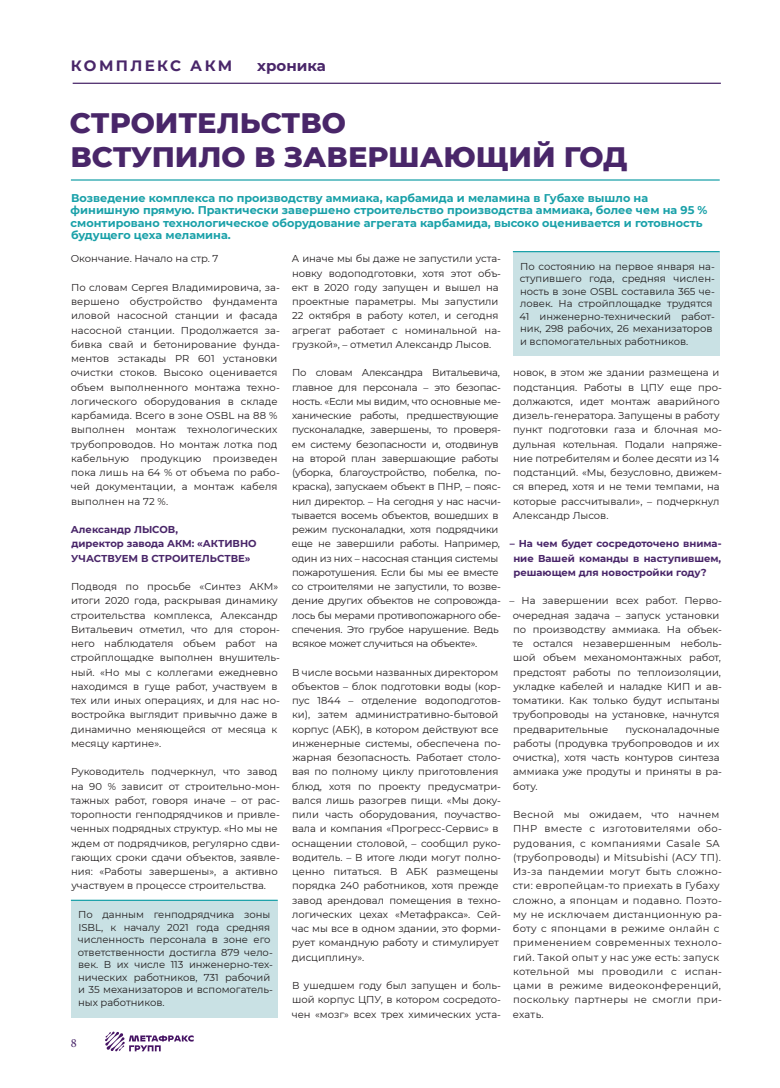
<style>
.page{position:relative;width:780px;height:1088px;background:#fff}
.page>*{position:absolute;margin:0;border:0;box-sizing:border-box;transform-origin:0 0}
.t1{font:800 28.75px "Montserrat";letter-spacing:-.005em;color:#492669}
.t2{font:700 15px "Montserrat";letter-spacing:.155em;color:#492669}
.t3{font:700 15px "Montserrat";letter-spacing:.135em;color:#492669}
.t4{font:12.5px "Minion Pro";color:#492669}
.t5{font:700 11.25px/12.5px "Montserrat";color:#1aa1a9}
.t6{font:10px/14.2px "Montserrat";color:#231f20}
.t7{font:10px/14.2px "Montserrat";letter-spacing:-.02em;color:#231f20}
.t8{font:10px/14.2px "Montserrat";letter-spacing:.03em;color:#231f20}
.t9{font:700 10px/14.2px "Montserrat";color:#492669}
</style>
<div class="page">
<svg style="left:105px;top:1031px;width:89px;height:20px"></svg>
<hr style="left:73px;top:83px;width:647px;height:1px;background:#492669">
<hr style="left:71px;top:179px;width:648px;height:2px;background:#1aa1a9">
<div style="left:513px;top:252px;width:206px;height:104px;background:#c9e1e4"></div>
<hr style="left:513px;top:251px;width:206px;height:1px;background:#1aa1a9">
<div style="left:71px;top:900px;width:207px;height:117px;background:#c9e1e4"></div>
<hr style="left:71px;top:900px;width:207px;height:1px;background:#1aa1a9">
<h2 class="t2" style="left:71px;top:55px;width:163px">КОМПЛЕКС АКМ</h2>
<h2 class="t3" style="left:257px;top:55px;width:70px">хроника</h2>
<h1 class="t1" style="left:70px;top:102px;width:43px">СТРОИТЕЛЬ</h1>
<h1 class="t1" style="left:261px;top:102px;width:43px">СТВО</h1>
<h1 class="t1" style="left:70px;top:136px;width:105px">ВСТУПИЛО</h1>
<h1 class="t1" style="left:254px;top:136px;width:72px">В ЗАВЕР</h1>
<h1 class="t1" style="left:388px;top:136px;width:216px">ШАЮЩИЙ ГОД</h1>
<p class="t5" style="left:71px;top:191px;width:638px">Возведение комплекса по производству аммиака, карбамида и меламина в Губахе вышло на финишную прямую. Практически завершено строительство производства аммиака, более чем на 95 % смонтировано технологическое оборудование агрегата карбамида, высоко оценивается и готовность будущего цеха меламина.</p>
<p class="t6" style="left:71px;top:251px;width:149px">Окончание. Начало на стр. 7</p>
<p class="t6" style="left:71px;top:280px;width:211px">По словам Сергея Владимировича, за&shy;вершено обустройство фундамента иловой насосной станции и фасада насосной станции. Продолжается за&shy;бивка свай и бетонирование фунда&shy;ментов эстакады PR 601 установки очистки стоков. Высоко оценивается объем выполненного монтажа техно&shy;логического оборудования в складе карбамида. Всего в зоне OSBL на 88 % выполнен монтаж технологических трубопроводов. Но монтаж лотка под кабельную продукцию произведен пока лишь на 64 % от объема по рабо&shy;чей документации, а монтаж кабеля выполнен на 72 %.</p>
<p class="t9" style="left:71px;top:522px;width:187px">Александр ЛЫСОВ,<br>директор завода АКМ: «АКТИ ВН О<br>УЧАСТВУЕМ В СТРОИТЕЛЬСТВЕ»</p>
<p class="t6" style="left:71px;top:579px;width:211px">Подводя по просьбе «Синтез АКМ» итоги 2020 года, раскрывая динамику строительства комплекса, Александр Витальевич отметил, что для сторон&shy;него наблюдателя объем работ на стройплощадке выполнен внушитель&shy;ный. «Но мы с коллегами ежедневно находимся в гуще работ, участвуем в тех или иных операциях, и для нас но&shy;востройка выглядит привычно даже в динамично меняющейся от месяца к месяцу картине».</p>
<p class="t6" style="left:71px;top:764px;width:211px">Руководитель подчеркнул, что завод на 90 % зависит от строительно-мон&shy;тажных работ, говоря иначе – от рас&shy;торопности генподрядчиков и привле&shy;ченных подрядных структур. «Но мы не ждем от подрядчиков, регулярно сдви&shy;гающих сроки сдачи объектов, заявле&shy;ния: «Работы завершены», а активно участвуем в процессе строительства.</p>
<p class="t6" style="left:292px;top:251px;width:211px">А иначе мы бы даже не запустили уста&shy;новку водоподготовки, хотя этот объ&shy;ект в 2020 году запущен и вышел на проектные параметры. Мы запустили 22 октября в работу котел, и сегодня агрегат работает с номинальной на&shy;грузкой», – отметил Александр Лысов.</p>
<p class="t7" style="left:292px;top:365px;width:211px">По словам Александра Витальевича, главное для персонала – это безопас&shy;ность. «Если мы видим, что основные ме&shy;ханические работы, предшествующие пусконаладке, завершены, то проверя&shy;ем систему безопасности и, отодвинув на второй план завершающие работы (уборка, благоустройство, побелка, по&shy;краска), запускаем объект в ПНР, – пояс&shy;нил директор. – На сегодня у нас насчи&shy;тывается восемь объектов, вошедших в режим пусконаладки, хотя подрядчики еще не завершили работы. Например, один из них – насосная станция системы пожаротушения. Если бы мы ее вместе со строителями не запустили, то возве&shy;дение других объектов не сопровожда&shy;лось бы мерами противопожарного обе&shy;спечения. Это грубое нарушение. Ведь всякое может случиться на объекте».</p>
<p class="t6" style="left:292px;top:664px;width:211px">В числе восьми названных директором объектов – блок подготовки воды (кор&shy;пус 1844 – отделение водоподготов&shy;ки), затем административно-бытовой корпус (АБК), в котором действуют все инженерные системы, обеспечена по&shy;жарная безопасность. Работает столо&shy;вая по полному циклу приготовления блюд, хотя по проекту предусматри&shy;вался лишь разогрев пищи. «Мы доку&shy;пили часть оборудования, поучаство&shy;вала и компания «Прогресс-Сервис» в оснащении столовой, – сообщил руко&shy;водитель. – В итоге люди могут полно&shy;ценно питаться. В АБК размещены порядка 240 работников, хотя прежде завод арендовал помещения в техно&shy;логических цехах «Метафракса». Сей&shy;час мы все в одном здании, это форми&shy;рует командную работу и стимулирует дисциплину».</p>
<p class="t6" style="left:292px;top:978px;width:211px;text-align:justify">В ушедшем году был запущен и боль&shy;шой корпус ЦПУ, в котором сосредото&shy;чен «мозг» всех трех химических уста-</p>
<p class="t6" style="left:519px;top:260px;width:197px;line-height:12.5px">По состоянию на первое января на&shy;ступившего года, средняя числен&shy;ность в зоне OSBL составила 365 че&shy;ловек. На стройплощадке трудятся 41 инженерно-технический работ&shy;ник, 298 рабочих, 26 механизаторов и вспомогательных работников.</p>
<p class="t6" style="left:512px;top:365px;width:211px">новок, в этом же здании размещена и подстанция. Работы в ЦПУ еще про&shy;должаются, идет монтаж аварийного дизель-генератора. Запущены в работу пункт подготовки газа и блочная мо&shy;дульная котельная. Подали напряже&shy;ние потребителям и более десяти из 14 подстанций. «Мы, безусловно, движем&shy;ся вперед, хотя и не теми темпами, на которые рассчитывали», – подчеркнул Александр Лысов.</p>
<p class="t9" style="left:513px;top:536px;width:210px;text-align:justify;text-indent:-4px">– Н а чем будет сосредоточено внима&shy;ние Вашей команды в наступившем, решающем для новостройки году?</p>
<p class="t6" style="left:512px;top:593px;width:211px;text-indent:-3px">– На завершении всех работ. Перво&shy;очередная задача – запуск установки по производству аммиака. На объек&shy;те остался незавершенным неболь&shy;шой объем механомонтажных работ, предстоят работы по теплоизоляции, укладке кабелей и наладке КИП и ав&shy;томатики. Как только будут испытаны трубопроводы на установке, начнутся предварительные</p>
<p class="t6" style="left:512px;top:721px;width:211px;text-indent:113px">пусконаладочные работы (продувка трубопроводов и их очистка), хотя часть контуров синтеза аммиака уже продуты и приняты в ра&shy;боту.</p>
<p class="t8" style="left:512px;top:807px;width:211px">Весной мы ожидаем, что начнем<br>ПНР вместе с изготовителями обо&shy;рудования, с компаниями Casale SA (трубопроводы) и Mitsubishi (АСУ ТП).<br>Из-за пандемии могут быть сложно&shy;сти: европейцам-то приехать в Губаху сложно, а японцам и подавно. Поэто&shy;му не исключаем дистанционную ра&shy;боту с японцами в режиме онлайн с применением современных техноло&shy;гий. Такой опыт у нас уже есть: запуск котельной мы проводили с испан&shy;цами в режиме видеоконференций, поскольку партнеры не смогли при&shy;ехать.</p>
<p class="t6" style="left:78px;top:908px;width:197px;line-height:12.5px">По данным генподрядчика зоны<br>ISBL, к началу 2021 года средняя численность персонала в зоне его ответственности достигла 879 чело&shy;век. В их числе 113 инженерно-тех&shy;нических работников, 731 рабочий и 35 механизаторов и вспомогатель&shy;ных работников.</p>
<p class="t4" style="left:71px;top:1035px;width:7px">8</p>
</div>
